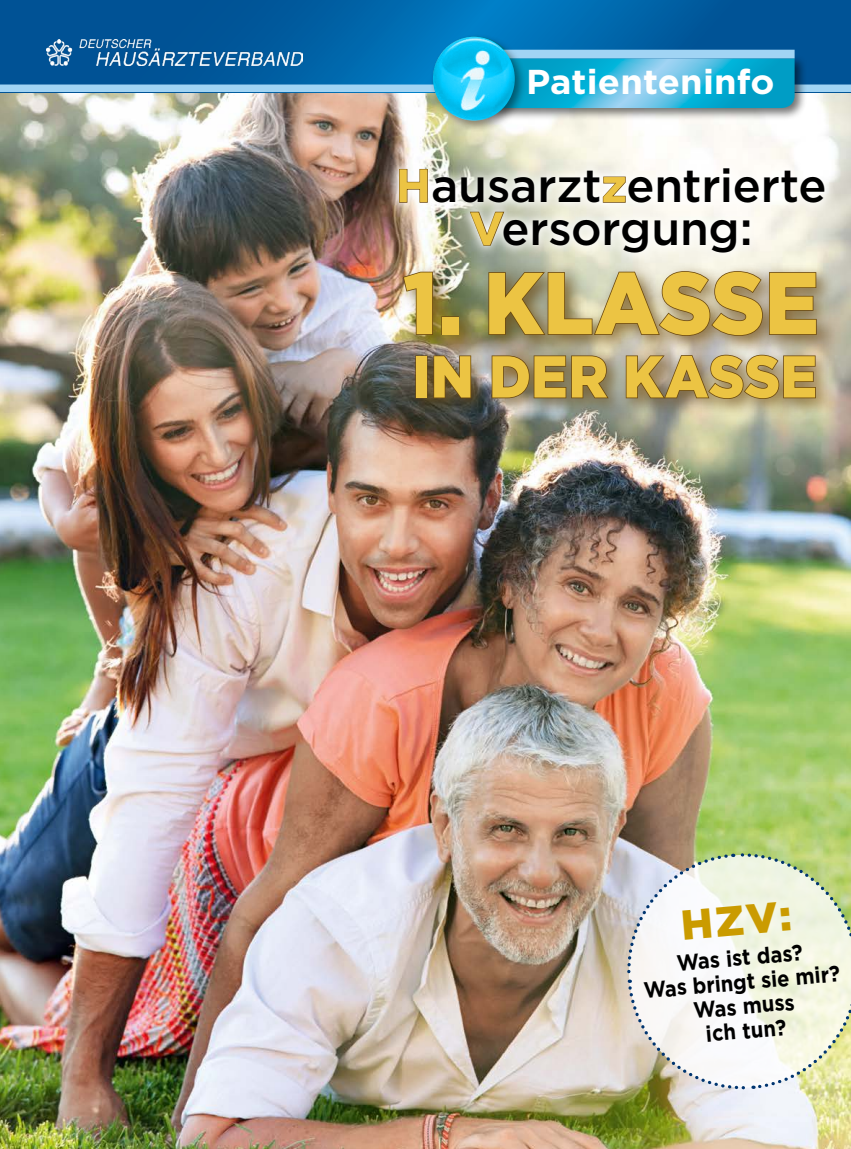
<style>
.page{position:relative;width:851px;height:1149px;background:#fff}
.page>*{position:absolute;margin:0;border:0;box-sizing:border-box;transform-origin:0 0}
.t1{font:900 87.45px "Gotham";color:#ecc443;scale:.93 1}
.t2{font:900 58.95px "Gotham";letter-spacing:.005em;color:#ecc443;scale:.93 1}
.t3{font:500 46.5px/42.8px "Gotham";letter-spacing:-.005em;color:#000;text-align:center}
.t4{font:900 41.85px "Gotham";color:#ca9b00}
.t5{font:700 34.5px "Gotham";color:#fff;scale:1.05 1}
.t6{font:700 22.35px/24.3px "Gotham";color:#000;text-align:center;scale:.9 1}
.s1{font-weight:700;color:#ecc443}
</style>
<div class="page">
<img style="left:0;top:92px;width:850px;height:1056px">
<svg style="left:0;top:0;width:850px;height:84px;background:#005ea2"></svg>
<div style="left:782px;top:84px;width:68px;height:8px;background:#a1d4f4"></div>
<div style="left:0;top:84px;width:474px;height:8px;background:#a1d4f4"></div>
<div style="left:453px;top:55px;width:354px;height:65px;background:#000;opacity:.55"></div>
<svg style="left:527px;top:58px;width:267px;height:50px;background:#2bb2d7"></svg>
<svg style="left:387px;top:157px;width:448px;height:107px"></svg>
<svg style="left:398px;top:168px;width:30px;height:35px"></svg>
<svg style="left:602px;top:176px;width:24px;height:27px"></svg>
<svg style="left:469px;top:211px;width:36px;height:35px"></svg>
<div style="left:457px;top:50px;width:337px;height:8px;background:#a1d4f4"></div>
<div style="left:429px;top:33px;width:98px;height:100px;background:#000;opacity:.45"></div>
<img style="left:433px;top:37px;width:81px;height:84px">
<svg style="left:433px;top:36px;width:84px;height:85px;background:#28c7f1"></svg>
<svg style="left:623px;top:849px;width:227px;height:243px"></svg>
<svg style="left:625px;top:851px;width:226px;height:239px"></svg>
<img style="left:46px;top:39px;width:257px;height:26px">
<div style="left:396px;top:263px;width:440px;height:155px;background:#6c490d;opacity:.75"></div>
<svg style="left:402px;top:271px;width:31px;height:64px;background:#b1a077"></svg>
<div style="left:441px;top:316px;width:18px;height:19px;border:2px solid #6c490d"></div>
<svg style="left:487px;top:270px;width:330px;height:66px;background:#a1926b"></svg>
<div style="left:415px;top:355px;width:12px;height:43px;border:2px solid #6c490d"></div>
<svg style="left:432px;top:354px;width:40px;height:45px;background:#705e3f"></svg>
<svg style="left:491px;top:354px;width:119px;height:45px;background:#8a7955"></svg>
<svg style="left:625px;top:354px;width:191px;height:45px;background:#9d8a64"></svg>
<h3 class="t5" style="left:526px;top:59px;width:238px">PATIENTENINFO</h3>
<h3 class="t3" style="left:396px;top:164px;width:432px"><span class="s1">H</span>ausarzt<span class="s1">Z</span>entrierte<br><span class="s1">V</span>ersorgung:</h3>
<h1 class="t1" style="left:403px;top:243px;width:448px">1. KLASSE</h1>
<h2 class="t2" style="left:412px;top:336px;width:436px">IN DER KASSE</h2>
<h3 class="t4" style="left:678px;top:895px;width:112px;rotate:-5deg">HZV:</h3>
<p class="t6" style="left:640px;top:953px;width:220px;rotate:-5deg">WAS IST DAS?<br>WAS BRINGT SIE MIR?<br>WAS MUSS<br>ICH TUN?</p>
</div>
